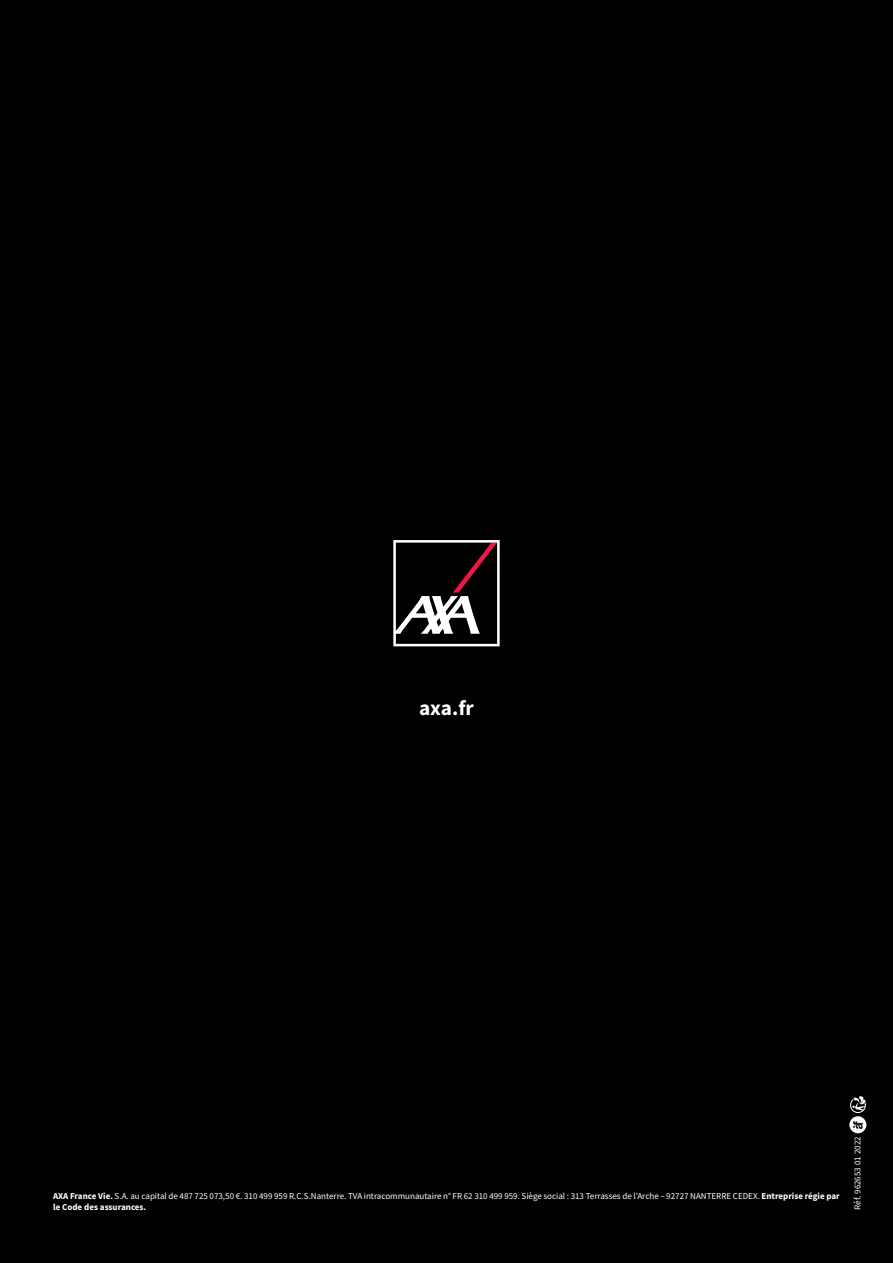
<style>
.page{position:relative;width:893px;height:1263px;background:#010101}
.page>*{position:absolute;margin:0;border:0;box-sizing:border-box;transform-origin:0 0}
.site_internet{font:700 21px "Source Sans Pro";color:#fff}
.Mentions_Légales{font:9px/10.8px "Source Sans Pro";color:#fff}
.Référence{font:9px "Source Sans Pro";color:#fff}
.s1{font-weight:700}
</style>
<div class="page">
<svg style="left:393px;top:540px;width:107px;height:106px"></svg>
<div style="left:849px;top:1116px;width:17px;height:17px;background:#fff;border-radius:50%"></div>
<svg style="left:853px;top:1121px;width:10px;height:8px"></svg>
<svg style="left:850px;top:1096px;width:17px;height:17px"></svg>
<p class="site_internet" style="left:419px;top:695px;width:56px">axa.fr</p>
<p class="Mentions_Légales" style="left:53px;top:1190px;width:788px"><span class="s1">AXA France Vie.</span> S.A. au capital de 487 725 073,50 €. 310 499 959 R.C.S.Nanterre. TVA intracommunautaire n° FR 62 310 499 959. Siège social : 313 Terrasses de l’Arche – 92727 NANTERRE CEDEX. <span class="s1">Entreprise régie par le Code des assurances.</span></p>
<p class="Référence" style="left:852px;top:1210px;width:75px;rotate:-90deg">Réf. 962653 01 2022</p>
</div>
